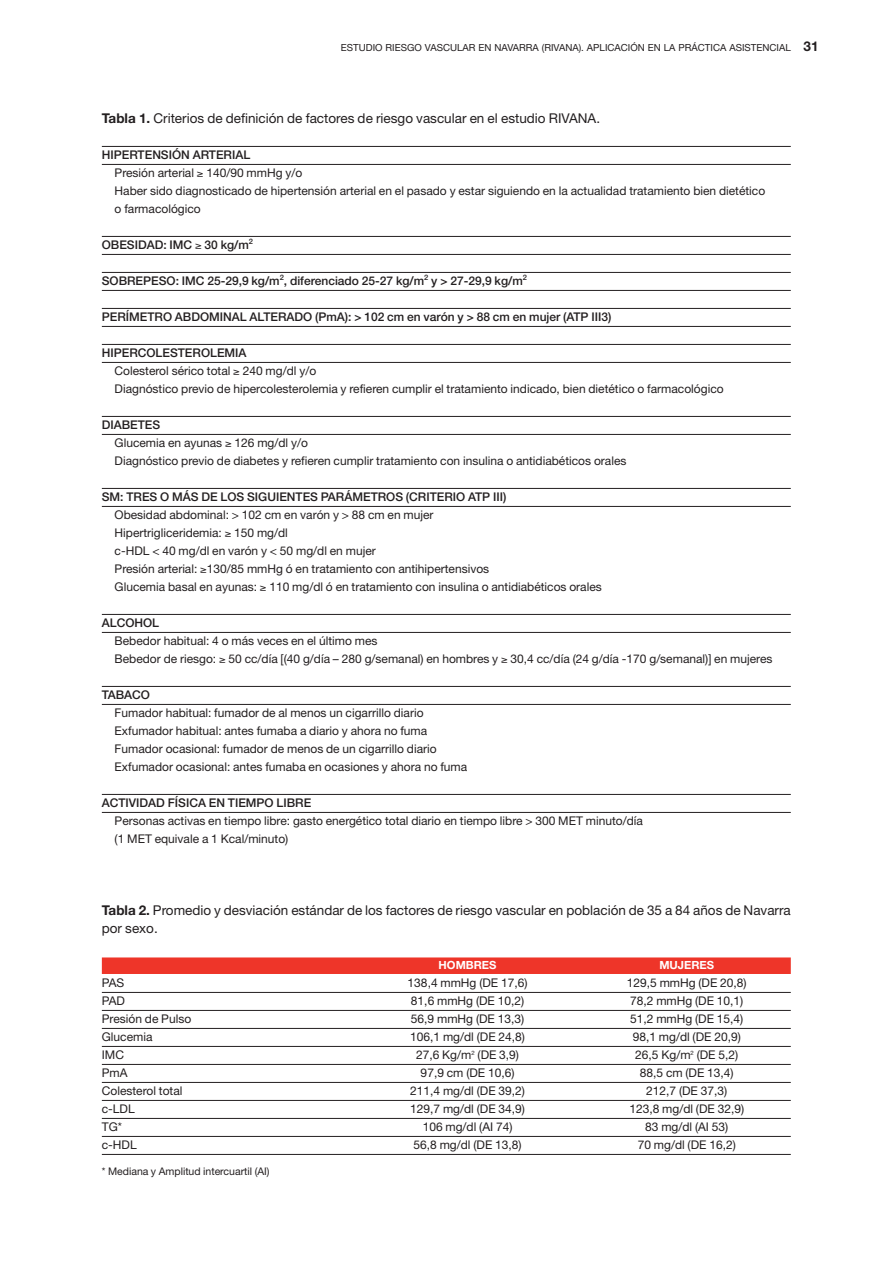
<style>
.page{position:relative;width:893px;height:1263px;background:#fff}
.page>*{position:absolute;margin:0;border:0;box-sizing:border-box;transform-origin:0 0}
.t1{font:13.5px/18px "Helvetica Neue";color:#231f20}
.t2{font:12px/18px "Helvetica Neue";color:#231f20}
.t3{font:500 12px "Helvetica Neue";color:#231f20}
.t4{font:700 11.25px "Helvetica Neue";color:#fff}
.t5{font:10.5px "Helvetica Neue";color:#231f20}
.t6{font:9.75px "Helvetica Neue";color:#231f20}
.s1{font-weight:700;font-size:13.5px}
.s2{font-weight:700}
.s3{font-weight:500}
</style>
<div class="page">
<hr style="left:102px;top:146px;width:689px;height:1px;background:#231f20">
<hr style="left:102px;top:164px;width:689px;height:1px;background:#231f20">
<hr style="left:102px;top:236px;width:689px;height:1px;background:#231f20">
<hr style="left:102px;top:254px;width:689px;height:1px;background:#231f20">
<hr style="left:102px;top:272px;width:689px;height:1px;background:#231f20">
<hr style="left:102px;top:290px;width:689px;height:1px;background:#231f20">
<hr style="left:102px;top:308px;width:689px;height:1px;background:#231f20">
<hr style="left:102px;top:326px;width:689px;height:1px;background:#231f20">
<hr style="left:102px;top:344px;width:689px;height:1px;background:#231f20">
<hr style="left:102px;top:362px;width:689px;height:1px;background:#231f20">
<hr style="left:102px;top:416px;width:689px;height:1px;background:#231f20">
<hr style="left:102px;top:434px;width:689px;height:1px;background:#231f20">
<hr style="left:102px;top:488px;width:689px;height:1px;background:#231f20">
<hr style="left:102px;top:506px;width:689px;height:1px;background:#231f20">
<hr style="left:102px;top:614px;width:689px;height:1px;background:#231f20">
<hr style="left:102px;top:632px;width:689px;height:1px;background:#231f20">
<hr style="left:102px;top:686px;width:689px;height:1px;background:#231f20">
<hr style="left:102px;top:704px;width:689px;height:1px;background:#231f20">
<hr style="left:102px;top:794px;width:689px;height:1px;background:#231f20">
<hr style="left:102px;top:812px;width:689px;height:1px;background:#231f20">
<div style="left:102px;top:957px;width:689px;height:17px;background:#ee3529"></div>
<hr style="left:102px;top:992px;width:689px;height:1px;background:#231f20">
<hr style="left:102px;top:1010px;width:689px;height:1px;background:#231f20">
<hr style="left:102px;top:1028px;width:689px;height:1px;background:#231f20">
<hr style="left:102px;top:1046px;width:689px;height:1px;background:#231f20">
<hr style="left:102px;top:1064px;width:689px;height:1px;background:#231f20">
<hr style="left:102px;top:1082px;width:689px;height:1px;background:#231f20">
<hr style="left:102px;top:1100px;width:689px;height:1px;background:#231f20">
<hr style="left:102px;top:1118px;width:689px;height:1px;background:#231f20">
<hr style="left:102px;top:1136px;width:689px;height:1px;background:#231f20">
<hr style="left:102px;top:1154px;width:689px;height:1px;background:#231f20">
<p class="t6" style="left:341px;top:44px;width:479px">ESTUDIO RIESGO VASCULAR EN NAVARRA (RIVANA). APLICACIÓN EN LA PRÁCTICA ASISTENCIAL <span class="s1">31</span></p>
<p class="t1" style="left:102px;top:111px;width:500px"><span class="s2">Tabla 1.</span> Criterios de definición de factores de riesgo vascular en el estudio RIVANA.</p>
<p class="t2" style="left:115px;top:147px;width:652px;text-indent:-13px"><span class="s3">HIPERTENSIÓN ARTERIAL<br></span>Presión arterial ≥ 140/90 mmHg y/o<br>Haber sido diagnosticado de hipertensión arterial en el pasado y estar siguiendo en la actualidad tratamiento bien dietético o farmacológico</p>
<p class="t3" style="left:102px;top:241px;width:153px">OBESIDAD: IMC ≥ 30 kg/m<sup>2</sup></p>
<p class="t3" style="left:102px;top:277px;width:427px">SOBREPESO: IMC 25-29,9 kg/m<sup>2</sup>, diferenciado 25-27 kg/m<sup>2</sup> y &gt; 27-29,9 kg/m<sup>2</sup></p>
<p class="t3" style="left:102px;top:313px;width:511px">PERÍMETRO ABDOMINAL ALTERADO (PmA): &gt; 102 cm en varón y &gt; 88 cm en mujer (ATP III3)</p>
<p class="t2" style="left:115px;top:345px;width:611px;text-indent:-13px"><span class="s3">HIPERCOLESTEROLEMIA<br></span>Colesterol sérico total ≥ 240 mg/dl y/o<br>Diagnóstico previo de hipercolesterolemia y refieren cumplir el tratamiento indicado, bien dietético o farmacológico</p>
<p class="t2" style="left:115px;top:417px;width:513px;text-indent:-13px"><span class="s3">DIABETES<br></span>Glucemia en ayunas ≥ 126 mg/dl y/o<br>Diagnóstico previo de diabetes y refieren cumplir tratamiento con insulina o antidiabéticos orales</p>
<p class="t3" style="left:102px;top:493px;width:406px">SM: TRES O MÁS DE LOS SIGUIENTES PARÁMETROS (CRITERIO ATP III)</p>
<p class="t2" style="left:115px;top:507px;width:489px">Obesidad abdominal: &gt; 102 cm en varón y &gt; 88 cm en mujer<br>Hipertrigliceridemia: ≥ 150 mg/dl<br>c-HDL &lt; 40 mg/dl en varón y &lt; 50 mg/dl en mujer<br>Presión arterial: ≥130/85 mmHg ó en tratamiento con antihipertensivos<br>Glucemia basal en ayunas: ≥ 110 mg/dl ó en tratamiento con insulina o antidiabéticos orales</p>
<p class="t3" style="left:102px;top:619px;width:59px">ALCOHOL</p>
<p class="t2" style="left:115px;top:633px;width:659px">Bebedor habitual: 4 o más veces en el último mes<br>Bebedor de riesgo: ≥ 50 cc/día [(40 g/día – 280 g/semanal) en hombres y ≥ 30,4 cc/día (24 g/día -170 g/semanal)] en mujeres</p>
<p class="t3" style="left:102px;top:691px;width:50px">TABACO</p>
<p class="t2" style="left:115px;top:705px;width:354px">Fumador habitual: fumador de al menos un cigarrillo diario Exfumador habitual: antes fumaba a diario y ahora no fuma Fumador ocasional: fumador de menos de un cigarrillo diario Exfumador ocasional: antes fumaba en ocasiones y ahora no fuma</p>
<p class="t3" style="left:102px;top:799px;width:211px">ACTIVIDAD FÍSICA EN TIEMPO LIBRE</p>
<p class="t2" style="left:115px;top:813px;width:530px">Personas activas en tiempo libre: gasto energético total diario en tiempo libre &gt; 300 MET minuto/día (1 MET equivale a 1 Kcal/minuto)</p>
<p class="t1" style="left:102px;top:903px;width:690px"><span class="s2">Tabla 2.</span> Promedio y desviación estándar de los factores de riesgo vascular en población de 35 a 84 años de Navarra por sexo.</p>
<p class="t4" style="left:439px;top:961px;width:59px">HOMBRES</p>
<p class="t4" style="left:659px;top:961px;width:56px">MUJERES</p>
<p class="t2" style="left:102px;top:975px;width:24px">PAS</p>
<p class="t2" style="left:408px;top:975px;width:121px">138,4 mmHg (DE 17,6)</p>
<p class="t2" style="left:627px;top:975px;width:121px">129,5 mmHg (DE 20,8)</p>
<p class="t2" style="left:102px;top:993px;width:25px">PAD</p>
<p class="t2" style="left:411px;top:993px;width:115px">81,6 mmHg (DE 10,2)</p>
<p class="t2" style="left:630px;top:993px;width:115px">78,2 mmHg (DE 10,1)</p>
<p class="t2" style="left:102px;top:1011px;width:91px">Presión de Pulso</p>
<p class="t2" style="left:411px;top:1011px;width:115px">56,9 mmHg (DE 13,3)</p>
<p class="t2" style="left:630px;top:1011px;width:115px">51,2 mmHg (DE 15,4)</p>
<p class="t2" style="left:102px;top:1029px;width:52px">Glucemia</p>
<p class="t2" style="left:410px;top:1029px;width:116px">106,1 mg/dl (DE 24,8)</p>
<p class="t2" style="left:633px;top:1029px;width:110px">98,1 mg/dl (DE 20,9)</p>
<p class="t2" style="left:102px;top:1047px;width:24px">IMC</p>
<p class="t2" style="left:416px;top:1047px;width:104px">27,6 Kg/m<sup>2</sup> (DE 3,9)</p>
<p class="t2" style="left:635px;top:1047px;width:104px">26,5 Kg/m<sup>2</sup> (DE 5,2)</p>
<p class="t2" style="left:102px;top:1065px;width:27px">PmA</p>
<p class="t2" style="left:421px;top:1065px;width:95px">97,9 cm (DE 10,6)</p>
<p class="t2" style="left:640px;top:1065px;width:95px">88,5 cm (DE 13,4)</p>
<p class="t2" style="left:102px;top:1083px;width:82px">Colesterol total</p>
<p class="t2" style="left:410px;top:1083px;width:116px">211,4 mg/dl (DE 39,2)</p>
<p class="t2" style="left:646px;top:1083px;width:83px">212,7 (DE 37,3)</p>
<p class="t2" style="left:102px;top:1101px;width:34px">c-LDL</p>
<p class="t2" style="left:410px;top:1101px;width:116px">129,7 mg/dl (DE 34,9)</p>
<p class="t2" style="left:629px;top:1101px;width:116px">123,8 mg/dl (DE 32,9)</p>
<p class="t2" style="left:102px;top:1119px;width:22px">TG*</p>
<p class="t2" style="left:423px;top:1119px;width:91px">106 mg/dl (AI 74)</p>
<p class="t2" style="left:645px;top:1119px;width:85px">83 mg/dl (AI 53)</p>
<p class="t2" style="left:102px;top:1137px;width:36px">c-HDL</p>
<p class="t2" style="left:413px;top:1137px;width:110px">56,8 mg/dl (DE 13,8)</p>
<p class="t2" style="left:638px;top:1137px;width:100px">70 mg/dl (DE 16,2)</p>
<p class="t5" style="left:102px;top:1167px;width:169px">* Mediana y Amplitud intercuartil (AI)</p>
</div>
